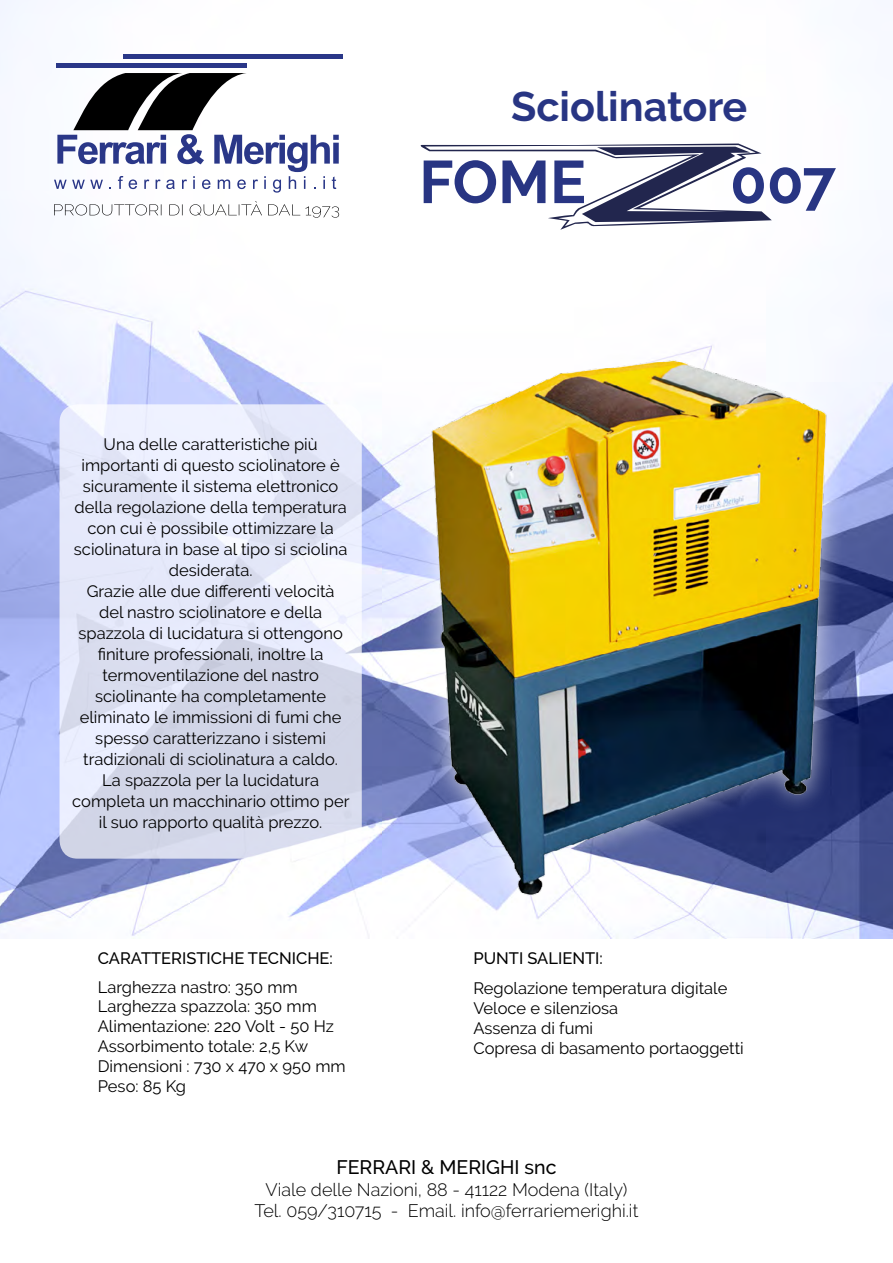
<style>
.page{position:relative;width:893px;height:1263px;background:#fff}
.page>*{position:absolute;margin:0;border:0;box-sizing:border-box;transform-origin:0 0}
.t1{font:700 60px "Raleway";color:#283583}
.t2{font:700 41.25px "Raleway";color:#283583}
.t3{font:500 19.5px "Raleway";color:#000}
.t4{font:300 18px/21.6px "Raleway";color:#000;text-align:center}
.t5{font:16.5px/21px "Raleway";color:#000}
.t6{font:500 16.5px "Raleway";color:#000}
</style>
<div class="page">
<img style="left:0;top:0;width:893px;height:938px">
<svg style="left:60px;top:404px;width:302px;height:455px;background:#dfe3f3"></svg>
<hr style="left:56px;top:64px;width:191px;height:4px;background:#2a3788">
<div style="left:123px;top:54px;width:219px;height:5px;background:#2a3788"></div>
<svg style="left:54px;top:73px;width:285px;height:120px"></svg>
<svg style="left:54px;top:201px;width:285px;height:17px"></svg>
<img style="left:375px;top:327px;width:490px;height:589px">
<svg style="left:419px;top:144px;width:353px;height:86px"></svg>
<h2 class="t2" style="left:511px;top:83px;width:237px">Sciolinatore</h2>
<h1 class="t1" style="left:419px;top:148px;width:168px">FOME</h1>
<h1 class="t1" style="left:730px;top:148px;width:107px">007</h1>
<p class="t5" style="left:72px;top:434px;width:279px;text-align:center">Una delle caratteristiche più importanti di questo sciolinatore è sicuramente il sistema elettronico della regolazione della temperatura con cui è possibile ottimizzare la sciolinatura in base al tipo si sciolina desiderata.<br>Grazie alle due differenti velocità<br>del nastro sciolinatore e della spazzola di lucidatura si ottengono finiture professionali, inoltre la termoventilazione del nastro sciolinante ha completamente eliminato le immissioni di fumi che spesso caratterizzano i sistemi tradizionali di sciolinatura a caldo.<br>La spazzola per la lucidatura completa un macchinario ottimo per il suo rapporto qualità prezzo.</p>
<p class="t6" style="left:98px;top:949px;width:237px">CARATTERISTICHE TECNICHE:</p>
<p class="t5" style="left:98px;top:977px;width:249px;line-height:19.8px">Larghezza nastro: 350 mm<br>Larghezza spazzola: 350 mm<br>Alimentazione: 220 Volt - 50 Hz<br>Assorbimento totale: 2,5 Kw<br>Dimensioni : 730 x 470 x 950 mm<br>Peso: 85 Kg</p>
<p class="t6" style="left:473px;top:949px;width:131px">PUNTI SALIENTI:</p>
<p class="t5" style="left:473px;top:978px;width:272px;line-height:19.8px">Regolazione temperatura digitale<br>Veloce e silenziosa<br>Assenza di fumi<br>Copresa di basamento portaoggetti</p>
<p class="t3" style="left:336px;top:1156px;width:222px">FERRARI &amp; MERIGHI snc</p>
<p class="t4" style="left:255px;top:1178px;width:385px">Viale delle Nazioni, 88 - 41122 Modena (Italy)<br>Tel. 059/310715 - Email. info@ferrariemerighi.it</p>
</div>
